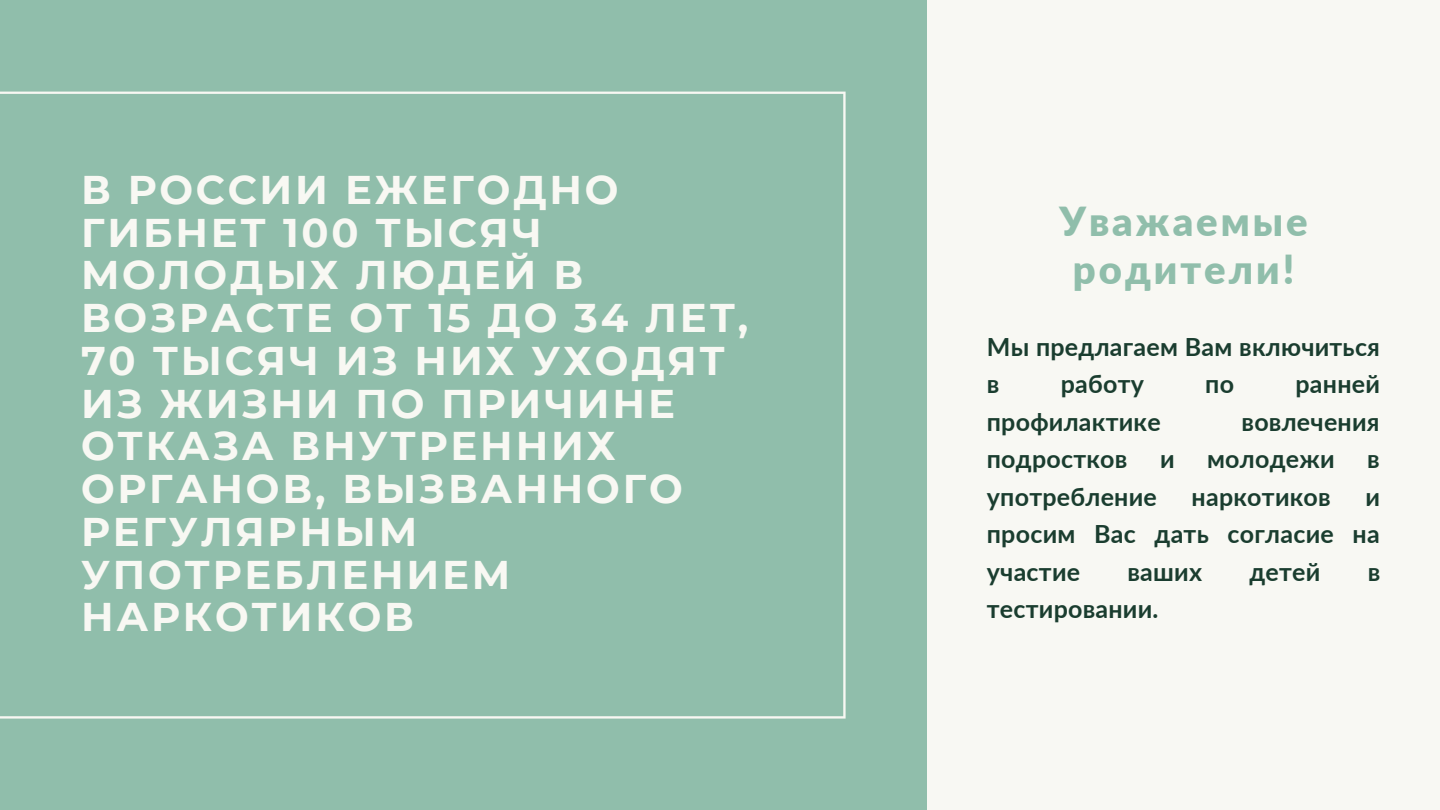
<style>
.page{position:relative;width:1440px;height:810px;background:#90beab}
.page>*{position:absolute;margin:0;border:0;box-sizing:border-box;transform-origin:0 0}
.t1{font:700 40px/42.8px "Montserrat";letter-spacing:.07em;color:#f8f8f3}
.t2{font:900 40px/48px "Lato";letter-spacing:.075em;color:#90beab;text-align:center}
.t3{font:700 25px/37.5px "Lato";letter-spacing:.01em;color:#1a3d2f}
</style>
<div class="page">
<svg style="left:0;top:92px;width:846px;height:627px"></svg>
<div style="left:927px;top:0;width:513px;height:810px;background:#f8f8f3"></div>
<p class="t1" style="left:81px;top:168px;width:669px">В РОССИИ ЕЖЕГОДНО<br>ГИБНЕТ 100 ТЫСЯЧ<br>МОЛОДЫХ ЛЮДЕЙ В<br>ВОЗРАСТЕ ОТ 15 ДО 34 ЛЕТ,<br>70 ТЫСЯЧ ИЗ НИХ УХОДЯТ<br>ИЗ ЖИЗНИ ПО ПРИЧИНЕ<br>ОТКАЗА ВНУТРЕННИХ<br>ОРГАНОВ, ВЫЗВАННОГО<br>РЕГУЛЯРНЫМ<br>УПОТРЕБЛЕНИЕМ<br>НАРКОТИКОВ</p>
<p class="t2" style="left:1060px;top:196px;width:250px">Уважаемые родители!</p>
<p class="t3" style="left:987px;top:327px;width:395px">Мы предлагаем Вам включиться в</p>
<p class="t3" style="left:1061px;top:365px;width:85px">работу</p>
<p class="t3" style="left:1205px;top:365px;width:30px">по</p>
<p class="t3" style="left:1295px;top:365px;width:86px">ранней</p>
<p class="t3" style="left:987px;top:402px;width:175px">профилактике</p>
<p class="t3" style="left:1242px;top:402px;width:140px">вовлечения</p>
<p class="t3" style="left:987px;top:440px;width:142px">подростков</p>
<p class="t3" style="left:1160px;top:440px;width:16px">и</p>
<p class="t3" style="left:1207px;top:440px;width:129px">молодежи</p>
<p class="t3" style="left:1367px;top:440px;width:14px">в</p>
<p class="t3" style="left:987px;top:477px;width:172px">употребление</p>
<p class="t3" style="left:1192px;top:477px;width:141px">наркотиков</p>
<p class="t3" style="left:987px;top:477px;width:395px;text-align:justify;text-indent:379px">и просим Вас дать согласие на участие</p>
<p class="t3" style="left:1128px;top:552px;width:76px">ваших</p>
<p class="t3" style="left:1249px;top:552px;width:72px">детей</p>
<p class="t3" style="left:1368px;top:552px;width:14px">в</p>
<p class="t3" style="left:987px;top:590px;width:173px">тестировании.</p>
</div>
